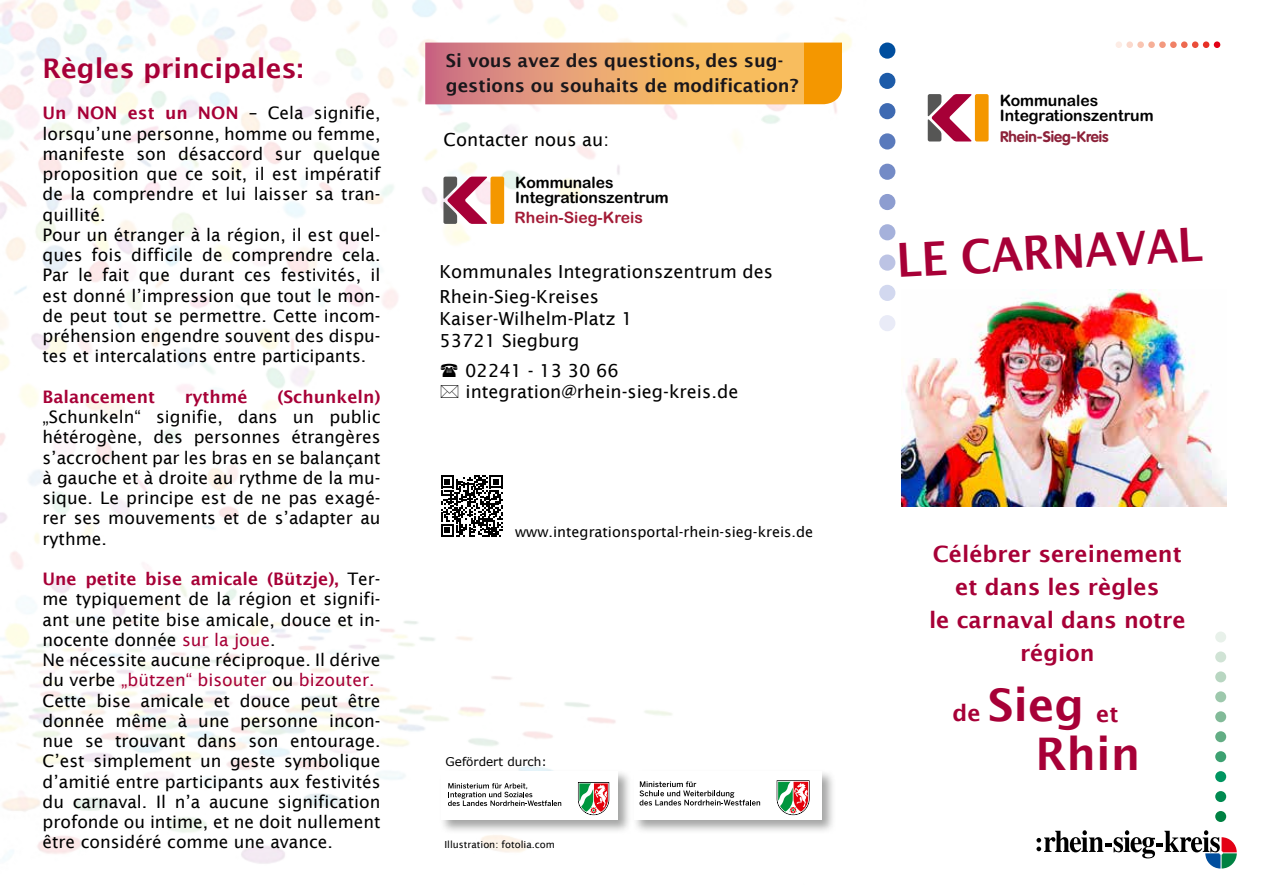
<style>
.page{position:relative;width:1263px;height:893px;background:#fff}
.page>*{position:absolute;margin:0;border:0;box-sizing:border-box;transform-origin:0 0}
.t1{font:600 47.1px "Lucida Sans";color:#a70037;scale:.91 1}
.t2{font:600 45px "Lucida Sans";color:#a70037}
.t3{font:600 27px "Lucida Sans";color:#a70037}
.t4{font:600 22.5px/33px "Lucida Sans";color:#a70037;text-align:center}
.t5{font:18px/21.6px "Lucida Sans";color:#000}
.t6{font:600 18px/25.5px "Lucida Sans";color:#1a171b}
.t7{font:17.25px/20.2px "Lucida Sans";color:#000}
.t8{font:600 17.25px "Lucida Sans";color:#a70037}
.t9{font:15.75px/15.3px "Arial Rounded MT Bold";color:#000}
.t10{font:15.75px "Arial Rounded MT Bold";color:#a31b36}
.t11{font:700 15.15px "VAG Rounded Std";color:#8d223a}
.t12{font:14.4px "Lucida Sans";color:#000}
.t13{font:12px "Verdana";color:#000}
.t14{font:9.75px "Lucida Sans";color:#000}
.s1{font-weight:600;color:#a70037}
.s2{color:#a70037}
.s3{font-size:45px}
</style>
<div class="page">
<img style="left:0;top:0;width:852px;height:864px">
<div style="left:1214px;top:41px;width:6px;height:7px;background:#e30015;border-radius:50%"></div>
<div style="left:1203px;top:41px;width:6px;height:7px;background:#e73026;border-radius:50%"></div>
<div style="left:1192px;top:41px;width:6px;height:7px;background:#ea4e3a;border-radius:50%"></div>
<div style="left:1181px;top:41px;width:6px;height:7px;background:#ed694f;border-radius:50%"></div>
<div style="left:1170px;top:41px;width:7px;height:7px;background:#f08166;border-radius:50%"></div>
<div style="left:1159px;top:41px;width:7px;height:7px;background:#f3997e;border-radius:50%"></div>
<div style="left:1148px;top:41px;width:7px;height:7px;background:#f6af97;border-radius:50%"></div>
<div style="left:1137px;top:41px;width:7px;height:7px;background:#f9c5b2;border-radius:50%"></div>
<div style="left:1126px;top:41px;width:7px;height:7px;background:#fbd9cd;border-radius:50%"></div>
<div style="left:1115px;top:41px;width:7px;height:7px;background:#fdece5;border-radius:50%"></div>
<div style="left:879px;top:43px;width:16px;height:16px;background:#004e9e;border-radius:50%"></div>
<div style="left:879px;top:73px;width:16px;height:16px;background:#1d5ba8;border-radius:50%"></div>
<div style="left:879px;top:103px;width:16px;height:16px;background:#3e6ab2;border-radius:50%"></div>
<div style="left:879px;top:133px;width:16px;height:17px;background:#5a7abc;border-radius:50%"></div>
<div style="left:879px;top:164px;width:16px;height:16px;background:#748bc6;border-radius:50%"></div>
<div style="left:879px;top:194px;width:16px;height:16px;background:#8d9dd0;border-radius:50%"></div>
<div style="left:879px;top:224px;width:16px;height:16px;background:#a5b1db;border-radius:50%"></div>
<div style="left:879px;top:254px;width:16px;height:17px;background:#bcc3e4;border-radius:50%"></div>
<div style="left:879px;top:285px;width:16px;height:16px;background:#d2d8ef;border-radius:50%"></div>
<div style="left:879px;top:315px;width:16px;height:16px;background:#e9ebf7;border-radius:50%"></div>
<svg style="left:1036px;top:830px;width:201px;height:38px"></svg>
<div style="left:1215px;top:631px;width:11px;height:11px;background:#e8f1ea;border-radius:50%"></div>
<div style="left:1215px;top:651px;width:11px;height:11px;background:#d0e3d5;border-radius:50%"></div>
<div style="left:1215px;top:671px;width:11px;height:11px;background:#b8d6c1;border-radius:50%"></div>
<div style="left:1215px;top:691px;width:11px;height:11px;background:#9dc8ac;border-radius:50%"></div>
<div style="left:1215px;top:711px;width:11px;height:11px;background:#82ba98;border-radius:50%"></div>
<div style="left:1215px;top:731px;width:11px;height:11px;background:#63ad84;border-radius:50%"></div>
<div style="left:1215px;top:751px;width:11px;height:11px;background:#3da171;border-radius:50%"></div>
<div style="left:1215px;top:771px;width:11px;height:11px;background:#009560;border-radius:50%"></div>
<div style="left:1215px;top:791px;width:11px;height:11px;background:#008a50;border-radius:50%"></div>
<div style="left:1215px;top:811px;width:11px;height:11px;background:#008142;border-radius:50%"></div>
<div style="left:975px;top:94px;width:13px;height:47px;background:#f49700;border-radius:2px"></div>
<svg style="left:928px;top:94px;width:44px;height:47px"></svg>
<img style="left:901px;top:289px;width:326px;height:217px">
<div style="left:490px;top:177px;width:14px;height:47px;background:#f49700;border-radius:2px"></div>
<svg style="left:443px;top:177px;width:44px;height:47px"></svg>
<div style="left:439px;top:769px;width:193px;height:66px;background:#868786;opacity:.75"></div>
<div style="left:441px;top:771px;width:177px;height:49px;background:#fff"></div>
<div style="left:632px;top:769px;width:204px;height:66px;background:#868786;opacity:.75"></div>
<div style="left:634px;top:771px;width:187px;height:49px;background:#fff"></div>
<svg style="left:578px;top:782px;width:31px;height:33px"></svg>
<svg style="left:448px;top:783px;width:113px;height:23px"></svg>
<svg style="left:639px;top:781px;width:121px;height:24px"></svg>
<svg style="left:777px;top:780px;width:33px;height:35px"></svg>
<svg style="left:441px;top:475px;width:62px;height:62px"></svg>
<div style="left:804px;top:43px;width:38px;height:61px;background:#f49700"></div>
<svg style="left:425px;top:43px;width:379px;height:61px"></svg>
<svg style="left:441px;top:363px;width:16px;height:14px"></svg>
<svg style="left:441px;top:385px;width:17px;height:13px"></svg>
<h3 class="t3" style="left:43px;top:52px;width:262px">Règles principales:</h3>
<p class="t7" style="left:43px;top:103px;width:340px"><span class="s1">Un NON est un NON</span> – Cela signifie, lorsqu’une personne, homme ou femme, manifeste son désaccord sur quelque proposition que ce soit, il est impératif de la comprendre et lui laisser sa tran&shy;quillité.<br>Pour un étranger à la région, il est quel&shy;ques fois difficile de comprendre cela.<br>Par le fait que durant ces festivités, il est donné l’impression que tout le mon&shy;de peut tout se permettre. Cette incom&shy;préhension engendre souvent des dispu&shy;tes et intercalations entre participants.</p>
<p class="t8" style="left:43px;top:387px;width:114px">Balancement</p>
<p class="t8" style="left:185px;top:387px;width:65px">rythmé</p>
<p class="t8" style="left:277px;top:387px;width:105px">(Schunkeln)</p>
<p class="t7" style="left:43px;top:407px;width:340px;text-align:justify">„Schunkeln“ signifie, dans un public hétérogène, des personnes étrangères s’accrochent par les bras en se balançant à gauche et à droite au rythme de la mu&shy;sique. Le principe est de ne pas exagé&shy;rer ses mouvements et de s’adapter au rythme.</p>
<p class="t7" style="left:43px;top:569px;width:340px"><span class="s1">Une petite bise amicale (Bützje),</span> Ter&shy;me typiquement de la région et signifi&shy;ant une petite bise amicale, douce et in&shy;nocente donnée <span class="s2">sur la joue</span>.<br>Ne nécessite aucune réciproque. Il dérive du verbe <span class="s2">„bützen“ bisouter</span> ou <span class="s2">bizouter.<br></span>Cette bise amicale et douce peut être donnée même à une personne incon&shy;nue se trouvant dans son entourage.<br>C’est simplement un geste symbolique d’amitié entre participants aux festivités du carnaval. Il n’a aucune signification profonde ou intime, et ne doit nullement être considéré comme une avance.</p>
<p class="t6" style="left:446px;top:48px;width:354px">Si vous avez des questions, des sug&shy;gestions ou souhaits de modification?</p>
<p class="t5" style="left:444px;top:128px;width:167px">Contacter nous au:</p>
<p class="t9" style="left:515px;top:175px;width:155px">Kommunales<br>Integrationszentrum</p>
<p class="t10" style="left:515px;top:208px;width:130px">Rhein-Sieg-Kreis</p>
<p class="t5" style="left:439px;top:258px;width:335px;line-height:25.8px">Kommunales Integrationszentrum des<br>Rhein-Sieg-Kreises</p>
<p class="t5" style="left:439px;top:308px;width:195px">Kaiser-Wilhelm-Platz 1<br>53721 Siegburg</p>
<p class="t5" style="left:465px;top:359px;width:275px">02241 - 13 30 66 integration@rhein-sieg-kreis.de</p>
<p class="t12" style="left:515px;top:524px;width:300px">www.integrationsportal-rhein-sieg-kreis.de</p>
<p class="t13" style="left:446px;top:753px;width:103px">Gefördert durch:</p>
<p class="t14" style="left:444px;top:839px;width:112px">Illustration: fotolia.com</p>
<p class="t9" style="left:1000px;top:92px;width:155px">Kommunales<br>Integrationszentrum</p>
<p class="t11" style="left:1000px;top:128px;width:110px">Rhein-Sieg-Kreis</p>
<h1 class="t1" style="left:895px;top:233px;width:338px;rotate:-3deg">LE CARNAVAL</h1>
<h3 class="t4" style="left:929px;top:537px;width:258px">Célébrer sereinement et dans les règles<br>le carnaval dans notre région</h3>
<h3 class="t4" style="left:952px;top:697px;width:168px">de <span class="s3">Sieg</span> et</h3>
<h2 class="t2" style="left:1035px;top:729px;width:106px">Rhin</h2>
</div>
